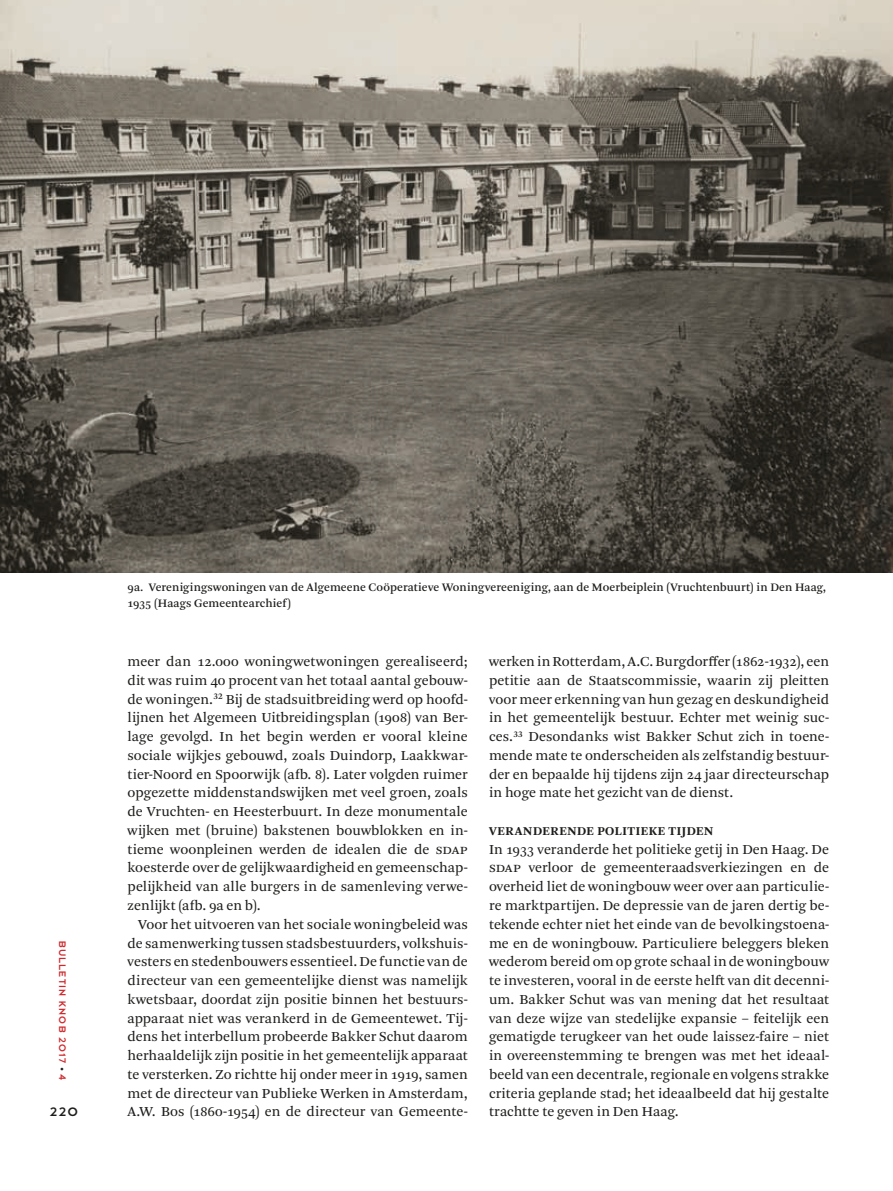
<style>
.page{position:relative;width:893px;height:1191px;background:#fff}
.page>*{position:absolute;margin:0;border:0;box-sizing:border-box;transform-origin:0 0}
.t1{font:14.4px/18.8px "Arnhem Pro Blond";letter-spacing:.005em;color:#1d1d1b;text-align:justify}
.t2{font:13.5px "Dessau Pro";color:#1d1d1b}
.t3{font:700 12.6px "Arnhem Pro";letter-spacing:.045em;color:#1d1d1b}
.t4{font:12px/15.8px "Arnhem Pro";letter-spacing:.005em;color:#1d1d1b}
.t5{font:10.5px "Dessau Pro";letter-spacing:.11em;color:#cf292d}
.s1{font-size:8.25px;color:#1d1d1b}
</style>
<div class="page">
<img style="left:0;top:0;width:893px;height:572px">
<p class="t5" style="left:68px;top:940px;width:141px;rotate:90deg">BULLETIN KNOB 2017 <span class="s1">•</span> 4</p>
<p class="t2" style="left:50px;top:1105px;width:29px">220</p>
<p class="t4" style="left:128px;top:579px;width:700px">9a. Verenigingswoningen van de Algemeene Coöperatieve Woningvereeniging, aan de Moerbeiplein (Vruchtenbuurt) in Den Haag,<br>1935 (Haags Gemeentearchief)</p>
<p class="t1" style="left:128px;top:652px;width:342px">meer dan 12.000 woningwetwoningen gerealiseerd; dit was ruim 40 procent van het totaal aantal gebouw&shy;de woningen.<sup>32</sup> Bij de stadsuitbreiding werd op hoofd&shy;lijnen het Algemeen Uitbreidingsplan (1908) van Ber&shy;lage gevolgd. In het begin werden er vooral kleine sociale wijkjes gebouwd, zoals Duindorp, Laakkwar&shy;tier-Noord en Spoorwijk (afb. 8). Later volgden ruimer opgezette middenstandswijken met veel groen, zoals de Vruchten- en Heesterbuurt. In deze monumentale wijken met (bruine) bakstenen bouwblokken en in&shy;tieme woonpleinen werden de idealen die de SDAP koesterde over de gelijkwaardigheid en gemeenschap&shy;pelijkheid van alle burgers in de samenleving verwe&shy;zenlijkt (afb. 9a en b).</p>
<p class="t1" style="left:128px;top:915px;width:342px;text-indent:11px">Voor het uitvoeren van het sociale woningbeleid was de samenwerking tussen stadsbestuurders, volkshuis&shy;vesters en stedenbouwers essentieel. De functie van de directeur van een gemeentelijke dienst was namelijk kwetsbaar, doordat zijn positie binnen het bestuurs&shy;apparaat niet was verankerd in de Gemeentewet. Tij&shy;dens het interbellum probeerde Bakker Schut daarom herhaaldelijk zijn positie in het gemeentelijk apparaat te versterken. Zo richtte hij onder meer in 1919, samen met de directeur van Publieke Werken in Amsterdam, A.W. Bos (1860-1954) en de directeur van Gemeente-</p>
<p class="t1" style="left:489px;top:652px;width:342px">werken in Rotterdam, A.C. Burgdorffer (1862-1932), een petitie aan de Staatscommissie, waarin zij pleitten voor meer erkenning van hun gezag en deskundigheid in het gemeentelijk bestuur. Echter met weinig suc&shy;ces.<sup>33</sup> Desondanks wist Bakker Schut zich in toene&shy;mende mate te onderscheiden als zelfstandig bestuur&shy;der en bepaalde hij tijdens zijn 24 jaar directeurschap in hoge mate het gezicht van de dienst.</p>
<p class="t3" style="left:489px;top:823px;width:226px">VERANDERENDE POLITIEKE TIJDEN</p>
<p class="t1" style="left:489px;top:840px;width:342px">In 1933 veranderde het politieke getij in Den Haag. De SDAP verloor de gemeenteraadsverkiezingen en de overheid liet de woningbouw weer over aan particulie&shy;re marktpartijen. De depressie van de jaren dertig be&shy;tekende echter niet het einde van de bevolkingstoena&shy;me en de woningbouw. Particuliere beleggers bleken wederom bereid om op grote schaal in de woningbouw te investeren, vooral in de eerste helft van dit decenni&shy;um. Bakker Schut was van mening dat het resultaat van deze wijze van stedelijke expansie – feitelijk een gematigde terugkeer van het oude laissez-faire – niet in overeenstemming te brengen was met het ideaal&shy;beeld van een decentrale, regionale en volgens strakke criteria geplande stad; het ideaalbeeld dat hij gestalte trachtte te geven in Den Haag.</p>
</div>
